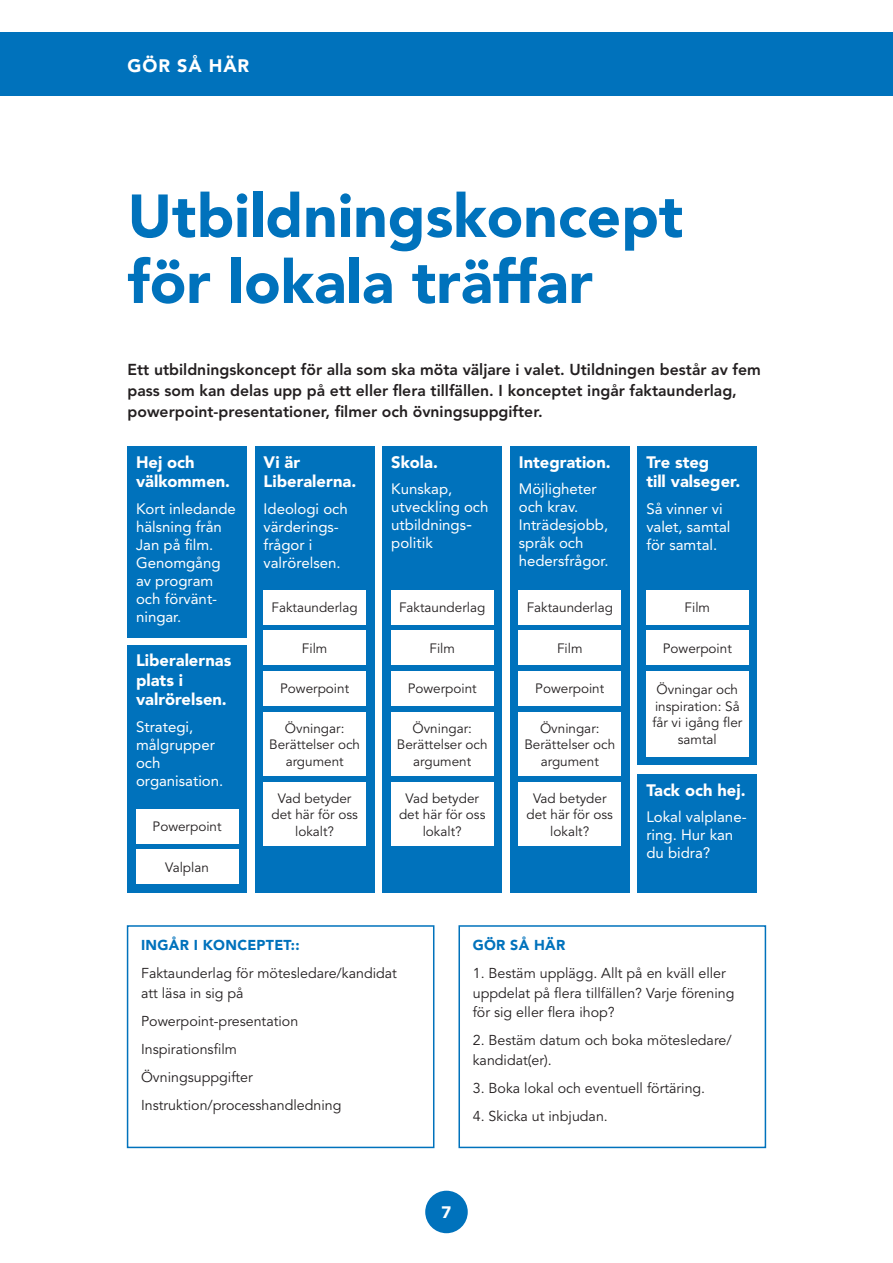
<style>
.page{position:relative;width:893px;height:1263px;background:#fff}
.page>*{position:absolute;margin:0;border:0;box-sizing:border-box;transform-origin:0 0}
.Rub1{font:900 60px/66px "Avenir";color:#0072bc}
.Rub3{font:900 18px "Avenir";letter-spacing:.05em;color:#fff}
.Rub2{font:900 16.5px/19.5px "Avenir";color:#fff}
.Ingress{font:800 15.75px/21px "Avenir";color:#231f20}
.Rub2-2{font:15px/18px "Avenir";color:#fff}
.Bröd1_Avenir{font:14.25px/19.5px "Avenir";color:#231f20}
.Bröd1_Avenir-2{font:900 14.25px "Avenir";letter-spacing:.02em;color:#0072bc}
.Bröd1_Avenir-3{font:13.5px/16.5px "Avenir";color:#231f20;text-align:center}
</style>
<div class="page">
<div style="left:425px;top:1191px;width:43px;height:42px;background:#0072bc;border-radius:50%"></div>
<div style="left:128px;top:645px;width:119px;height:248px;background:#0072bc"></div>
<div style="left:255px;top:446px;width:119px;height:447px;background:#0072bc"></div>
<div style="left:383px;top:446px;width:119px;height:447px;background:#0072bc"></div>
<div style="left:510px;top:446px;width:119px;height:447px;background:#0072bc"></div>
<div style="left:638px;top:446px;width:119px;height:319px;background:#0072bc"></div>
<div style="left:128px;top:446px;width:119px;height:192px;background:#0072bc"></div>
<div style="left:638px;top:775px;width:119px;height:118px;background:#0072bc"></div>
<div style="left:136px;top:809px;width:102px;height:34px;background:#fff"></div>
<div style="left:264px;top:630px;width:102px;height:34px;background:#fff"></div>
<div style="left:391px;top:630px;width:102px;height:34px;background:#fff"></div>
<div style="left:519px;top:630px;width:102px;height:34px;background:#fff"></div>
<div style="left:646px;top:630px;width:102px;height:34px;background:#fff"></div>
<div style="left:264px;top:590px;width:102px;height:34px;background:#fff"></div>
<div style="left:391px;top:590px;width:102px;height:34px;background:#fff"></div>
<div style="left:519px;top:590px;width:102px;height:34px;background:#fff"></div>
<div style="left:646px;top:590px;width:102px;height:34px;background:#fff"></div>
<div style="left:136px;top:850px;width:102px;height:34px;background:#fff"></div>
<div style="left:264px;top:671px;width:102px;height:34px;background:#fff"></div>
<div style="left:391px;top:671px;width:102px;height:34px;background:#fff"></div>
<div style="left:519px;top:671px;width:102px;height:34px;background:#fff"></div>
<div style="left:264px;top:712px;width:102px;height:64px;background:#fff"></div>
<div style="left:391px;top:712px;width:102px;height:64px;background:#fff"></div>
<div style="left:519px;top:712px;width:102px;height:64px;background:#fff"></div>
<div style="left:646px;top:671px;width:102px;height:85px;background:#fff"></div>
<div style="left:264px;top:782px;width:102px;height:64px;background:#fff"></div>
<div style="left:391px;top:782px;width:102px;height:64px;background:#fff"></div>
<div style="left:519px;top:782px;width:102px;height:64px;background:#fff"></div>
<div style="left:127px;top:925px;width:307px;height:223px;border:2px solid #0072bc"></div>
<div style="left:458px;top:925px;width:308px;height:223px;border:2px solid #0072bc"></div>
<div style="left:0;top:32px;width:893px;height:64px;background:#0072bc"></div>
<p class="Rub3" style="left:128px;top:55px;width:123px">GÖR SÅ HÄR</p>
<p class="Rub1" style="left:128px;top:183px;width:557px">Utbildningskoncept för lokala träffar</p>
<p class="Ingress" style="left:128px;top:359px;width:635px">Ett utbildningskoncept för alla som ska möta väljare i valet. Utildningen består av fem pass som kan delas upp på ett eller flera tillfällen. I konceptet ingår faktaunderlag, powerpoint-presentationer, filmer och övningsuppgifter.</p>
<p class="Rub2" style="left:136px;top:452px;width:96px">Hej och välkommen.</p>
<p class="Rub2-2" style="left:136px;top:499px;width:101px">Kort inledande hälsning från<br>Jan på film.<br>Genomgång av program och förvänt&shy;ningar.</p>
<p class="Rub2" style="left:136px;top:651px;width:97px">Liberalernas plats i valrörelsen.</p>
<p class="Rub2-2" style="left:136px;top:718px;width:89px">Strategi, målgrupper och organisation.</p>
<p class="Bröd1_Avenir-3" style="left:153px;top:819px;width:70px">Powerpoint</p>
<p class="Bröd1_Avenir-3" style="left:165px;top:859px;width:45px">Valplan</p>
<p class="Rub2" style="left:264px;top:452px;width:94px">Vi är<br>Liberalerna.</p>
<p class="Rub2-2" style="left:264px;top:499px;width:86px">Ideologi och värderings&shy;frågor i valrörelsen.</p>
<p class="Rub2" style="left:391px;top:452px;width:48px">Skola.</p>
<p class="Rub2-2" style="left:391px;top:480px;width:99px">Kunskap, utveckling och utbildnings&shy;politik</p>
<p class="Rub2" style="left:519px;top:452px;width:93px">Integration.</p>
<p class="Rub2-2" style="left:519px;top:480px;width:91px">Möjligheter och krav.<br>Inträdesjobb, språk och hedersfrågor.</p>
<p class="Rub2" style="left:646px;top:452px;width:95px">Tre steg<br>till valseger.</p>
<p class="Rub2-2" style="left:646px;top:499px;width:86px">Så vinner vi valet, samtal för samtal.</p>
<p class="Bröd1_Avenir-3" style="left:272px;top:600px;width:88px">Faktaunderlag</p>
<p class="Bröd1_Avenir-3" style="left:399px;top:600px;width:88px">Faktaunderlag</p>
<p class="Bröd1_Avenir-3" style="left:527px;top:600px;width:88px">Faktaunderlag</p>
<p class="Bröd1_Avenir-3" style="left:685px;top:600px;width:27px">Film</p>
<p class="Bröd1_Avenir-3" style="left:302px;top:640px;width:27px">Film</p>
<p class="Bröd1_Avenir-3" style="left:429px;top:640px;width:27px">Film</p>
<p class="Bröd1_Avenir-3" style="left:557px;top:640px;width:27px">Film</p>
<p class="Bröd1_Avenir-3" style="left:663px;top:640px;width:70px">Powerpoint</p>
<p class="Bröd1_Avenir-3" style="left:280px;top:681px;width:70px">Powerpoint</p>
<p class="Bröd1_Avenir-3" style="left:408px;top:681px;width:70px">Powerpoint</p>
<p class="Bröd1_Avenir-3" style="left:535px;top:681px;width:70px">Powerpoint</p>
<p class="Bröd1_Avenir-3" style="left:269px;top:720px;width:92px">Övningar:<br>Berättelser och argument</p>
<p class="Bröd1_Avenir-3" style="left:397px;top:720px;width:92px">Övningar:<br>Berättelser och argument</p>
<p class="Bröd1_Avenir-3" style="left:524px;top:720px;width:92px">Övningar:<br>Berättelser och argument</p>
<p class="Bröd1_Avenir-3" style="left:271px;top:790px;width:88px">Vad betyder det här för oss lokalt?</p>
<p class="Bröd1_Avenir-3" style="left:399px;top:790px;width:88px">Vad betyder det här för oss lokalt?</p>
<p class="Bröd1_Avenir-3" style="left:527px;top:790px;width:88px">Vad betyder det här för oss lokalt?</p>
<p class="Bröd1_Avenir-3" style="left:652px;top:682px;width:91px">Övningar och inspiration: Så får vi igång fler samtal</p>
<p class="Rub2" style="left:646px;top:780px;width:101px">Tack och hej.</p>
<p class="Rub2-2" style="left:646px;top:808px;width:102px">Lokal valplane&shy;ring. Hur kan du bidra?</p>
<p class="Bröd1_Avenir-2" style="left:141px;top:937px;width:160px">INGÅR I KONCEPTET::</p>
<p class="Bröd1_Avenir" style="left:141px;top:964px;width:257px">Faktaunderlag för mötesledare/kandidat att läsa in sig på</p>
<p class="Bröd1_Avenir" style="left:141px;top:1011px;width:159px">Powerpoint-presentation</p>
<p class="Bröd1_Avenir" style="left:141px;top:1039px;width:97px">Inspirationsfilm</p>
<p class="Bröd1_Avenir" style="left:141px;top:1067px;width:113px">Övningsuppgifter</p>
<p class="Bröd1_Avenir" style="left:141px;top:1095px;width:202px">Instruktion/processhandledning</p>
<p class="Bröd1_Avenir-2" style="left:473px;top:937px;width:94px">GÖR SÅ HÄR</p>
<p class="Bröd1_Avenir" style="left:473px;top:964px;width:263px">1. Bestäm upplägg. Allt på en kväll eller uppdelat på flera tillfällen? Varje förening för sig eller flera ihop?</p>
<p class="Bröd1_Avenir" style="left:473px;top:1031px;width:260px">2. Bestäm datum och boka mötesledare/ kandidat(er).</p>
<p class="Bröd1_Avenir" style="left:473px;top:1078px;width:234px">3. Boka lokal och eventuell förtäring.</p>
<p class="Bröd1_Avenir" style="left:473px;top:1106px;width:137px">4. Skicka ut inbjudan.</p>
<p class="Rub2" style="left:442px;top:1202px;width:11px">7</p>
</div>
